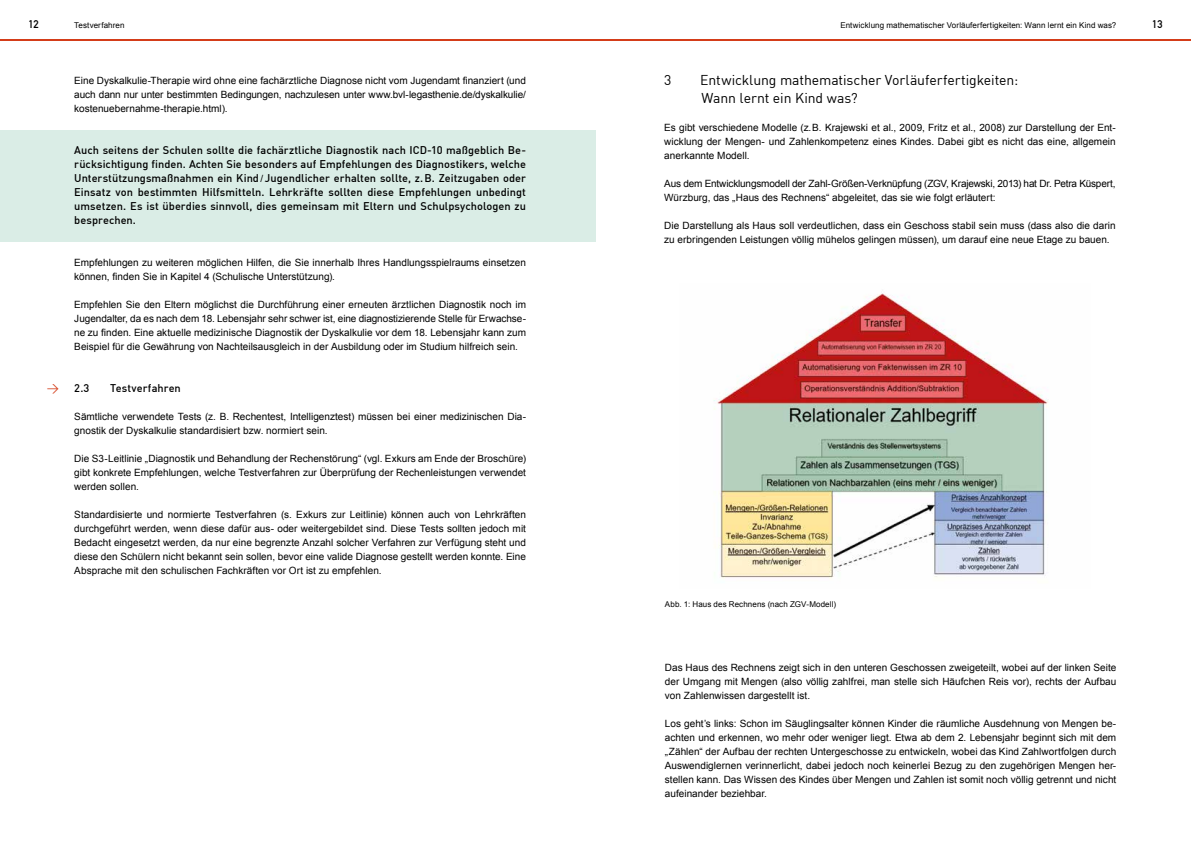
<style>
.page{position:relative;width:1191px;height:842px;background:#fff}
.page>*{position:absolute;margin:0;border:0;box-sizing:border-box;transform-origin:0 0}
.t1{font:14px/18px "DIN";letter-spacing:-.005em;color:#000}
.t2{font:12px "DIN";color:#d43d19}
.t3{font:500 11px/14px "DIN";color:#000;text-align:justify}
.t4{font:11px "DIN Mittelschrift";color:#000}
.t5{font:10px/14px "Arial";color:#000;text-align:justify}
.t6{font:8px "Arial";letter-spacing:.01em;color:#000}
.s1{font-family:"Arial";font-weight:400;font-size:10px}
</style>
<div class="page">
<hr style="left:0;top:39px;width:1191px;height:1px;background:#d43d19">
<div style="left:0;top:130px;width:595px;height:112px;background:#daede6"></div>
<img style="left:713px;top:293px;width:335px;height:286px">
<p class="t4" style="left:28px;top:18px;width:12px">12</p>
<p class="t4" style="left:1152px;top:18px;width:12px">13</p>
<p class="t6" style="left:74px;top:20px;width:52px">Testverfahren</p>
<p class="t6" style="left:840px;top:20px;width:277px">Entwicklung mathematischer Vorläuferfertigkeiten: Wann lernt ein Kind was?</p>
<p class="t2" style="left:47px;top:380px;width:14px">&gt;</p>
<p class="t5" style="left:74px;top:74px;width:453px">Eine Dyskalkulie-Therapie wird ohne eine fachärztliche Diagnose nicht vom Jugendamt finanziert (und auch dann nur unter bestimmten Bedingungen, nachzulesen unter www.bvl-legasthenie.de/dyskalkulie/ kostenuebernahme-therapie.html).</p>
<p class="t3" style="left:74px;top:143px;width:453px">Auch seitens der Schulen sollte die fachärztliche Diagnostik nach ICD-10 maßgeblich Be&shy;rücksichtigung finden. Achten Sie besonders auf Empfehlungen des Diagnostikers, welche Unterstützungsmaßnahmen ein Kind<span class="s1">/</span> Jugendlicher erhalten sollte, z. B. Zeitzugaben oder Einsatz von bestimmten Hilfsmitteln. Lehrkräfte sollten diese Empfehlungen unbedingt umsetzen. Es ist überdies sinnvoll, dies gemeinsam mit Eltern und Schulpsychologen zu besprechen.</p>
<p class="t5" style="left:74px;top:256px;width:453px">Empfehlungen zu weiteren möglichen Hilfen, die Sie innerhalb Ihres Handlungsspielraums einsetzen können, finden Sie in Kapitel 4 (Schulische Unterstützung).</p>
<p class="t5" style="left:74px;top:298px;width:453px">Empfehlen Sie den Eltern möglichst die Durchführung einer erneuten ärztlichen Diagnostik noch im Jugendalter, da es nach dem 18. Lebensjahr sehr schwer ist, eine diagnostizierende Stelle für Erwachse&shy;ne zu finden. Eine aktuelle medizinische Diagnostik der Dyskalkulie vor dem 18. Lebensjahr kann zum Beispiel für die Gewährung von Nachteilsausgleich in der Ausbildung oder im Studium hilfreich sein.</p>
<p class="t3" style="left:74px;top:381px;width:17px">2.3</p>
<p class="t3" style="left:110px;top:381px;width:72px">Testverfahren</p>
<p class="t5" style="left:74px;top:410px;width:453px">Sämtliche verwendete Tests (z. B. Rechentest, Intelligenztest) müssen bei einer medizinischen Dia&shy;gnostik der Dyskalkulie standardisiert bzw. normiert sein.</p>
<p class="t5" style="left:74px;top:452px;width:453px">Die S3-Leitlinie „Diagnostik und Behandlung der Rechenstörung“ (vgl. Exkurs am Ende der Broschüre) gibt konkrete Empfehlungen, welche Testverfahren zur Überprüfung der Rechenleistungen verwendet werden sollen.</p>
<p class="t5" style="left:74px;top:508px;width:453px">Standardisierte und normierte Testverfahren (s. Exkurs zur Leitlinie) können auch von Lehrkräften durchgeführt werden, wenn diese dafür aus- oder weitergebildet sind. Diese Tests sollten jedoch mit Bedacht eingesetzt werden, da nur eine begrenzte Anzahl solcher Verfahren zur Verfügung steht und diese den Schülern nicht bekannt sein sollen, bevor eine valide Diagnose gestellt werden konnte. Eine Absprache mit den schulischen Fachkräften vor Ort ist zu empfehlen.</p>
<h1 class="t1" style="left:664px;top:71px;width:9px">3</h1>
<h1 class="t1" style="left:700px;top:71px;width:319px">Entwicklung mathematischer Vorläuferfertigkeiten:<br>Wann lernt ein Kind was?</h1>
<p class="t5" style="left:664px;top:120px;width:453px">Es gibt verschiedene Modelle (z. B. Krajewski et al., 2009, Fritz et al., 2008) zur Darstellung der Ent&shy;wicklung der Mengen- und Zahlenkompetenz eines Kindes. Dabei gibt es nicht das eine, allgemein anerkannte Modell.</p>
<p class="t5" style="left:664px;top:176px;width:453px">Aus dem Entwicklungsmodell der Zahl-Größen-Verknüpfung (ZGV, Krajewski, 2013) hat Dr. Petra Küspert,<br>Würzburg, das „Haus des Rechnens“ abgeleitet, das sie wie folgt erläutert:</p>
<p class="t5" style="left:664px;top:218px;width:453px">Die Darstellung als Haus soll verdeutlichen, dass ein Geschoss stabil sein muss (dass also die darin zu erbringenden Leistungen völlig mühelos gelingen müssen), um darauf eine neue Etage zu bauen.</p>
<p class="t6" style="left:665px;top:599px;width:173px">Abb. 1: Haus des Rechnens (nach ZGV-Modell)</p>
<p class="t5" style="left:665px;top:661px;width:453px">Das Haus des Rechnens zeigt sich in den unteren Geschossen zweigeteilt, wobei auf der linken Seite der Umgang mit Mengen (also völlig zahlfrei, man stelle sich Häufchen Reis vor), rechts der Aufbau von Zahlenwissen dargestellt ist.</p>
<p class="t5" style="left:665px;top:717px;width:453px">Los geht’s links: Schon im Säuglingsalter können Kinder die räumliche Ausdehnung von Mengen be&shy;achten und erkennen, wo mehr oder weniger liegt. Etwa ab dem 2. Lebensjahr beginnt sich mit dem „Zählen“ der Aufbau der rechten Untergeschosse zu entwickeln, wobei das Kind Zahlwortfolgen durch Auswendiglernen verinnerlicht, dabei jedoch noch keinerlei Bezug zu den zugehörigen Mengen her&shy;stellen kann. Das Wissen des Kindes über Mengen und Zahlen ist somit noch völlig getrennt und nicht aufeinander beziehbar.</p>
</div>
